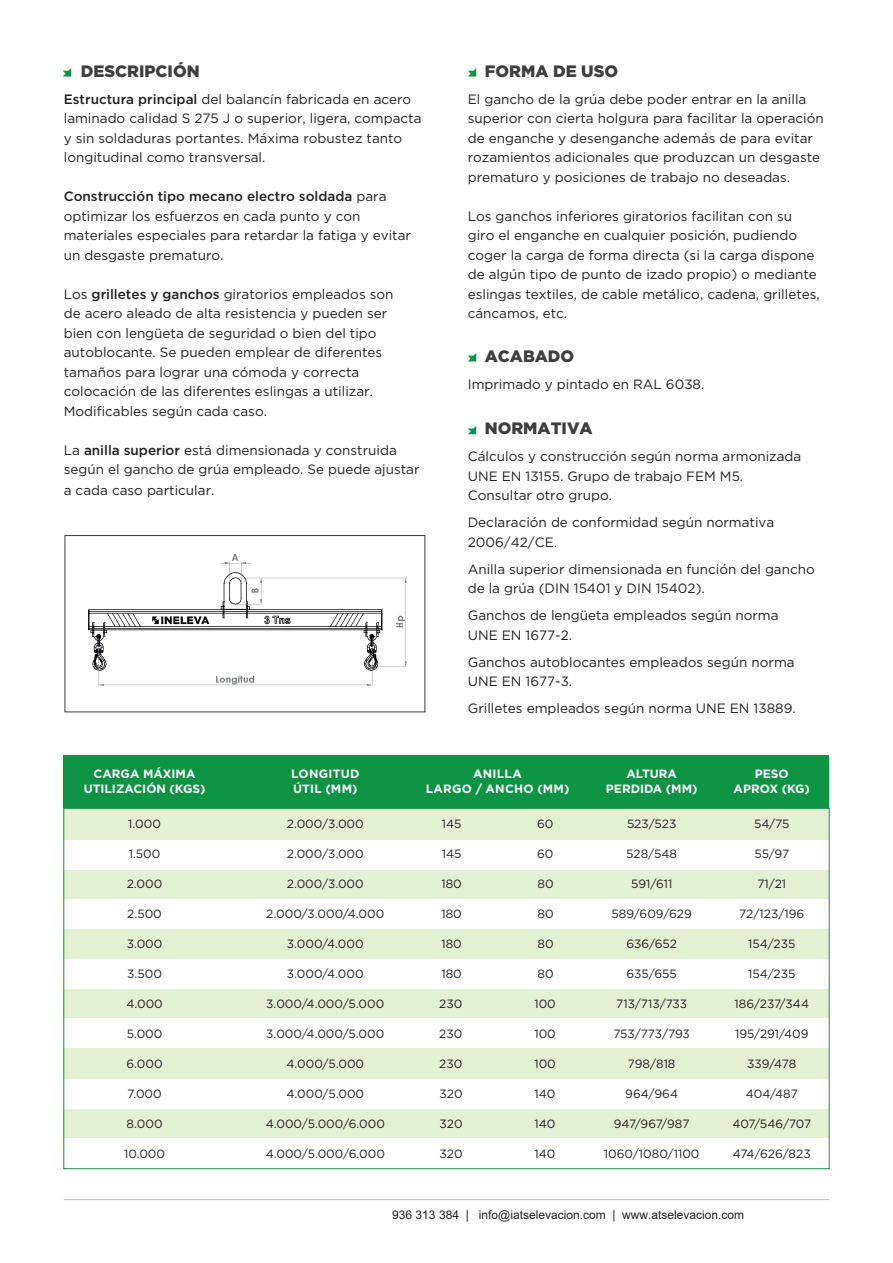
<style>
.page{position:relative;width:893px;height:1263px;background:#fff}
.page>*{position:absolute;margin:0;border:0;box-sizing:border-box;transform-origin:0 0}
.t1{font:900 16.5px "Gotham";color:#3e3e3f}
.t2{font:13.5px/19.5px "Gotham";color:#231f20}
.t3{font:12px "Gotham";color:#231f20}
.t4{font:700 12px/14.4px "Gotham";color:#fff;text-align:center}
.t5{font:12px "Arial";color:#231f20}
.t6{font:700 12px/14.4px "Gotham";letter-spacing:.025em;color:#fff}
.s1{font-weight:500}
</style>
<div class="page">
<svg style="left:63px;top:68px;width:8px;height:9px"></svg>
<svg style="left:468px;top:426px;width:8px;height:8px"></svg>
<svg style="left:468px;top:68px;width:8px;height:9px"></svg>
<svg style="left:468px;top:353px;width:8px;height:8px"></svg>
<hr style="left:64px;top:1199px;width:765px;height:1px;background:#bcbdc0">
<div style="left:64px;top:808px;width:765px;height:360px;background:#e4f0d4"></div>
<div style="left:44px;top:840px;width:800px;height:30px;background:#fff"></div>
<div style="left:38px;top:899px;width:800px;height:30px;background:#fff"></div>
<div style="left:64px;top:756px;width:765px;height:52px;background:#0d9344"></div>
<div style="left:46px;top:959px;width:800px;height:30px;background:#fff"></div>
<div style="left:49px;top:1018px;width:800px;height:30px;background:#fff"></div>
<div style="left:42px;top:1079px;width:800px;height:30px;background:#fff"></div>
<div style="left:51px;top:1138px;width:800px;height:30px;background:#fff"></div>
<img style="left:88px;top:554px;width:319px;height:133px">
<div style="left:65px;top:535px;width:360px;height:177px;border:1px solid #3e3e3f"></div>
<p class="t1" style="left:81px;top:60px;width:120px">DESCRIPCIÓN</p>
<p class="t2" style="left:64px;top:89px;width:359px"><span class="s1">Estructura principal</span> del balancín fabricada en acero laminado calidad S 275 J o superior, ligera, compacta y sin soldaduras portantes. Máxima robustez tanto longitudinal como transversal.</p>
<p class="t2" style="left:64px;top:187px;width:349px"><span class="s1">Construcción tipo mecano electro soldada</span> para optimizar los esfuerzos en cada punto y con materiales especiales para retardar la fatiga y evitar un desgaste prematuro.</p>
<p class="t2" style="left:64px;top:284px;width:331px">Los <span class="s1">grilletes y ganchos</span> giratorios empleados son de acero aleado de alta resistencia y pueden ser bien con lengüeta de seguridad o bien del tipo autoblocante. Se pueden emplear de diferentes tamaños para lograr una cómoda y correcta colocación de las diferentes eslingas a utilizar.<br>Modificables según cada caso.</p>
<p class="t2" style="left:64px;top:440px;width:357px">La <span class="s1">anilla superior</span> está dimensionada y construida según el gancho de grúa empleado. Se puede ajustar</p>
<p class="t2" style="left:64px;top:481px;width:152px">a cada caso particular.</p>
<p class="t1" style="left:485px;top:60px;width:135px">FORMA DE USO</p>
<p class="t2" style="left:468px;top:89px;width:357px">El gancho de la grúa debe poder entrar en la anilla superior con cierta holgura para facilitar la operación de enganche y desenganche además de para evitar rozamientos adicionales que produzcan un desgaste prematuro y posiciones de trabajo no deseadas.</p>
<p class="t2" style="left:468px;top:206px;width:354px">Los ganchos inferiores giratorios facilitan con su giro el enganche en cualquier posición, pudiendo coger la carga de forma directa (si la carga dispone de algún tipo de punto de izado propio) o mediante eslingas textiles, de cable metálico, cadena, grilletes, cáncamos, etc.</p>
<p class="t1" style="left:485px;top:345px;width:91px">ACABADO</p>
<p class="t2" style="left:468px;top:374px;width:238px">Imprimado y pintado en RAL 6038.</p>
<p class="t1" style="left:485px;top:417px;width:109px">NORMATIVA</p>
<p class="t2" style="left:468px;top:446px;width:335px">Cálculos y construcción según norma armonizada<br>UNE EN 13155. Grupo de trabajo FEM M5.<br>Consultar otro grupo.</p>
<p class="t2" style="left:468px;top:512px;width:308px">Declaración de conformidad según normativa<br>2006/42/CE.</p>
<p class="t2" style="left:468px;top:559px;width:349px">Anilla superior dimensionada en función del gancho de la grúa (DIN 15401 y DIN 15402).</p>
<p class="t2" style="left:468px;top:605px;width:312px">Ganchos de lengüeta empleados según norma<br>UNE EN 1677-2.</p>
<p class="t2" style="left:468px;top:652px;width:328px">Ganchos autoblocantes empleados según norma<br>UNE EN 1677-3.</p>
<p class="t2" style="left:468px;top:698px;width:330px">Grilletes empleados según norma UNE EN 13889.</p>
<p class="t4" style="left:84px;top:767px;width:123px">CARGA MÁXIMA<br>UTILIZACIÓN (KGS)</p>
<p class="t3" style="left:128px;top:816px;width:34px">1.000</p>
<p class="t3" style="left:129px;top:846px;width:33px">1.500</p>
<p class="t3" style="left:127px;top:876px;width:37px">2.000</p>
<p class="t3" style="left:127px;top:906px;width:36px">2.500</p>
<p class="t3" style="left:127px;top:936px;width:37px">3.000</p>
<p class="t3" style="left:127px;top:966px;width:36px">3.500</p>
<p class="t3" style="left:126px;top:996px;width:38px">4.000</p>
<p class="t3" style="left:127px;top:1026px;width:37px">5.000</p>
<p class="t3" style="left:126px;top:1056px;width:38px">6.000</p>
<p class="t3" style="left:127px;top:1086px;width:36px">7.000</p>
<p class="t3" style="left:127px;top:1116px;width:37px">8.000</p>
<p class="t3" style="left:124px;top:1146px;width:43px">10.000</p>
<p class="t6" style="left:291px;top:767px;width:70px">LONGITUD<br>ÚTIL (MM)</p>
<p class="t3" style="left:287px;top:816px;width:78px">2.000/3.000</p>
<p class="t3" style="left:287px;top:846px;width:78px">2.000/3.000</p>
<p class="t3" style="left:287px;top:876px;width:78px">2.000/3.000</p>
<p class="t3" style="left:266px;top:906px;width:120px">2.000/3.000/4.000</p>
<p class="t3" style="left:287px;top:936px;width:78px">3.000/4.000</p>
<p class="t3" style="left:287px;top:966px;width:78px">3.000/4.000</p>
<p class="t3" style="left:266px;top:996px;width:120px">3.000/4.000/5.000</p>
<p class="t3" style="left:266px;top:1026px;width:120px">3.000/4.000/5.000</p>
<p class="t3" style="left:286px;top:1056px;width:79px">4.000/5.000</p>
<p class="t3" style="left:286px;top:1086px;width:79px">4.000/5.000</p>
<p class="t3" style="left:266px;top:1116px;width:121px">4.000/5.000/6.000</p>
<p class="t3" style="left:266px;top:1146px;width:121px">4.000/5.000/6.000</p>
<p class="t6" style="left:426px;top:767px;width:145px;text-align:center">ANILLA<br>LARGO / ANCHO (MM)</p>
<p class="t3" style="left:442px;top:816px;width:21px">145</p>
<p class="t3" style="left:537px;top:816px;width:18px">60</p>
<p class="t3" style="left:442px;top:846px;width:21px">145</p>
<p class="t3" style="left:537px;top:846px;width:18px">60</p>
<p class="t3" style="left:441px;top:876px;width:22px">180</p>
<p class="t3" style="left:537px;top:876px;width:18px">80</p>
<p class="t3" style="left:441px;top:906px;width:22px">180</p>
<p class="t3" style="left:537px;top:906px;width:18px">80</p>
<p class="t3" style="left:441px;top:936px;width:22px">180</p>
<p class="t3" style="left:537px;top:936px;width:18px">80</p>
<p class="t3" style="left:441px;top:966px;width:22px">180</p>
<p class="t3" style="left:537px;top:966px;width:18px">80</p>
<p class="t3" style="left:439px;top:996px;width:25px">230</p>
<p class="t3" style="left:534px;top:996px;width:23px">100</p>
<p class="t3" style="left:439px;top:1026px;width:25px">230</p>
<p class="t3" style="left:534px;top:1026px;width:23px">100</p>
<p class="t3" style="left:439px;top:1056px;width:25px">230</p>
<p class="t3" style="left:534px;top:1056px;width:23px">100</p>
<p class="t3" style="left:439px;top:1086px;width:25px">320</p>
<p class="t3" style="left:535px;top:1086px;width:22px">140</p>
<p class="t3" style="left:439px;top:1116px;width:25px">320</p>
<p class="t3" style="left:535px;top:1116px;width:22px">140</p>
<p class="t3" style="left:439px;top:1146px;width:25px">320</p>
<p class="t3" style="left:535px;top:1146px;width:22px">140</p>
<p class="t4" style="left:606px;top:767px;width:93px">ALTURA<br>PERDIDA (MM)</p>
<p class="t3" style="left:627px;top:816px;width:51px">523/523</p>
<p class="t3" style="left:626px;top:846px;width:52px">528/548</p>
<p class="t3" style="left:631px;top:876px;width:43px">591/611</p>
<p class="t3" style="left:612px;top:906px;width:82px">589/609/629</p>
<p class="t3" style="left:626px;top:936px;width:52px">636/652</p>
<p class="t3" style="left:627px;top:966px;width:52px">635/655</p>
<p class="t3" style="left:616px;top:996px;width:73px">713/713/733</p>
<p class="t3" style="left:613px;top:1026px;width:78px">753/773/793</p>
<p class="t3" style="left:628px;top:1056px;width:49px">798/818</p>
<p class="t3" style="left:625px;top:1086px;width:54px">964/964</p>
<p class="t3" style="left:614px;top:1116px;width:77px">947/967/987</p>
<p class="t3" style="left:604px;top:1146px;width:97px">1060/1080/1100</p>
<p class="t4" style="left:734px;top:767px;width:78px">PESO<br>APROX (KG)</p>
<p class="t3" style="left:754px;top:816px;width:37px">54/75</p>
<p class="t3" style="left:754px;top:846px;width:36px">55/97</p>
<p class="t3" style="left:757px;top:876px;width:30px">71/21</p>
<p class="t3" style="left:739px;top:906px;width:67px">72/123/196</p>
<p class="t3" style="left:748px;top:936px;width:49px">154/235</p>
<p class="t3" style="left:748px;top:966px;width:49px">154/235</p>
<p class="t3" style="left:735px;top:996px;width:76px">186/237/344</p>
<p class="t3" style="left:735px;top:1026px;width:75px">195/291/409</p>
<p class="t3" style="left:747px;top:1056px;width:51px">339/478</p>
<p class="t3" style="left:746px;top:1086px;width:54px">404/487</p>
<p class="t3" style="left:732px;top:1116px;width:80px">407/546/707</p>
<p class="t3" style="left:733px;top:1146px;width:79px">474/626/823</p>
<p class="t5" style="left:392px;top:1206px;width:353px">936 313 384 | info@iatselevacion.com | www.atselevacion.com</p>
</div>
